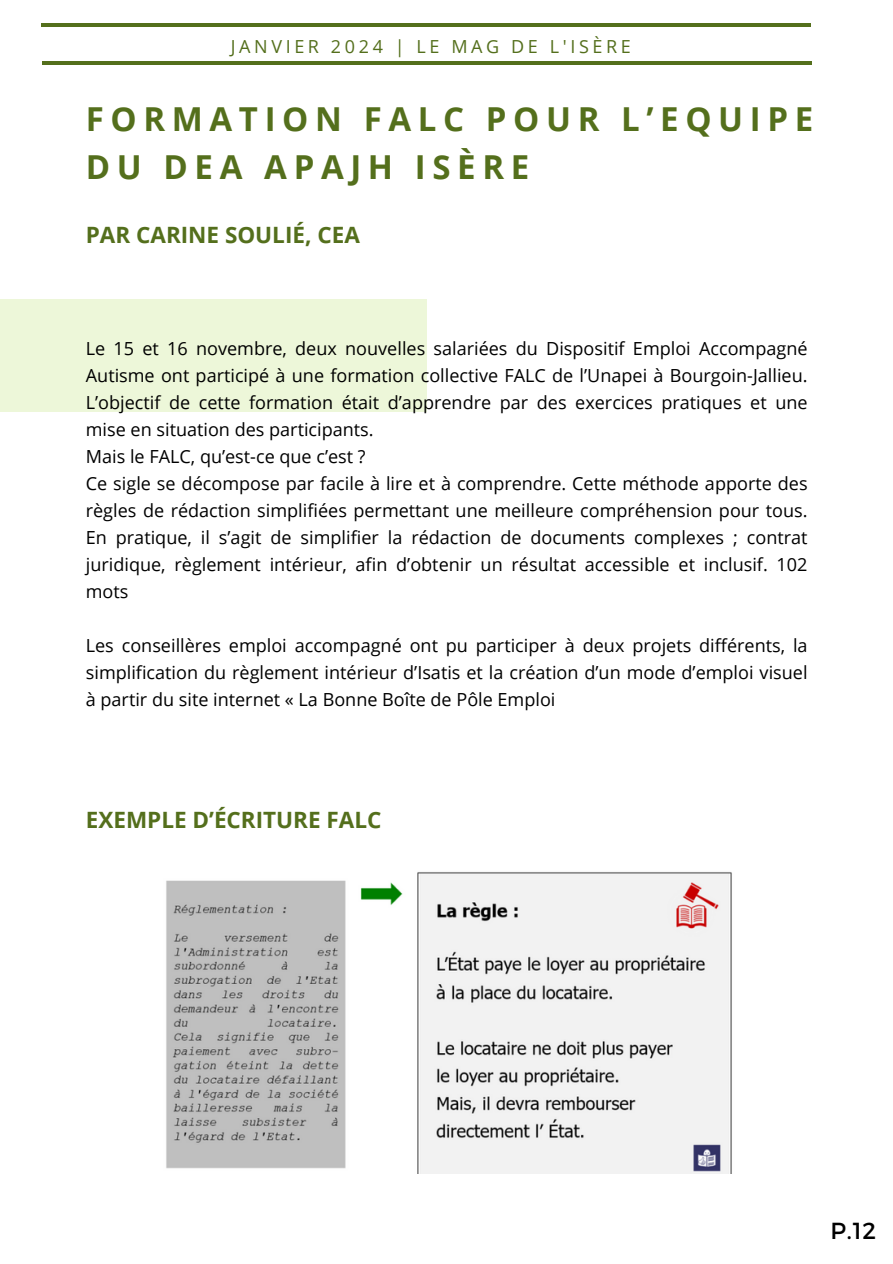
<style>
.page{position:relative;width:893px;height:1264px;background:#fff}
.page>*{position:absolute;margin:0;border:0;box-sizing:border-box;transform-origin:0 0}
.t1{font:700 33px/48.3px "Open Sans";letter-spacing:.2em;color:#546f1c}
.t2{font:23.25px "Montserrat";color:#000}
.t3{font:700 22.5px "Open Sans";color:#546f1c}
.t4{font:18px/27px "Open Sans";color:#000;text-align:justify}
.t5{font:18px "Open Sans";letter-spacing:.2em;color:#546f1c}
</style>
<div class="page">
<hr style="left:42px;top:61px;width:770px;height:4px;background:#546f1c">
<hr style="left:41px;top:24px;width:770px;height:3px;background:#546f1c">
<div style="left:0;top:300px;width:427px;height:112px;background:#edf7d9"></div>
<img style="left:166px;top:872px;width:566px;height:301px">
<p class="t5" style="left:231px;top:33px;width:401px">JANVIER 2024 | LE MAG DE L'ISÈRE</p>
<p class="t1" style="left:86px;top:94px;width:728px">FORMATION FALC POUR L’EQUIPE<br>DU DEA APAJH ISÈRE</p>
<p class="t3" style="left:86px;top:219px;width:275px">PAR CARINE SOULIÉ, CEA</p>
<p class="t4" style="left:86px;top:334px;width:723px">Le 15 et 16 novembre, deux nouvelles salariées du Dispositif Emploi Accompagné Autisme ont participé à une formation collective FALC de l’Unapei à Bourgoin-Jallieu.<br>L’objectif de cette formation était d’apprendre par des exercices pratiques et une mise en situation des participants.</p>
<h4 class="t4" style="left:86px;top:442px;width:281px">Mais le FALC, qu’est-ce que c’est ?</h4>
<p class="t4" style="left:86px;top:469px;width:723px">Ce sigle se décompose par facile à lire et à comprendre. Cette méthode apporte des règles de rédaction simplifiées permettant une meilleure compréhension pour tous.<br>En pratique, il s’agit de simplifier la rédaction de documents complexes ; contrat juridique, règlement intérieur, afin d’obtenir un résultat accessible et inclusif. 102 mots</p>
<h1 class="t4" style="left:86px;top:631px;width:723px">Les conseillères emploi accompagné ont pu participer à deux projets différents, la simplification du règlement intérieur d’Isatis et la création d’un mode d’emploi visuel à partir du site internet « La Bonne Boîte de Pôle Emploi</h1>
<h2 class="t3" style="left:86px;top:804px;width:297px">EXEMPLE D’ÉCRITURE FALC</h2>
<p class="t2" style="left:830px;top:1215px;width:47px">P.12</p>
</div>
